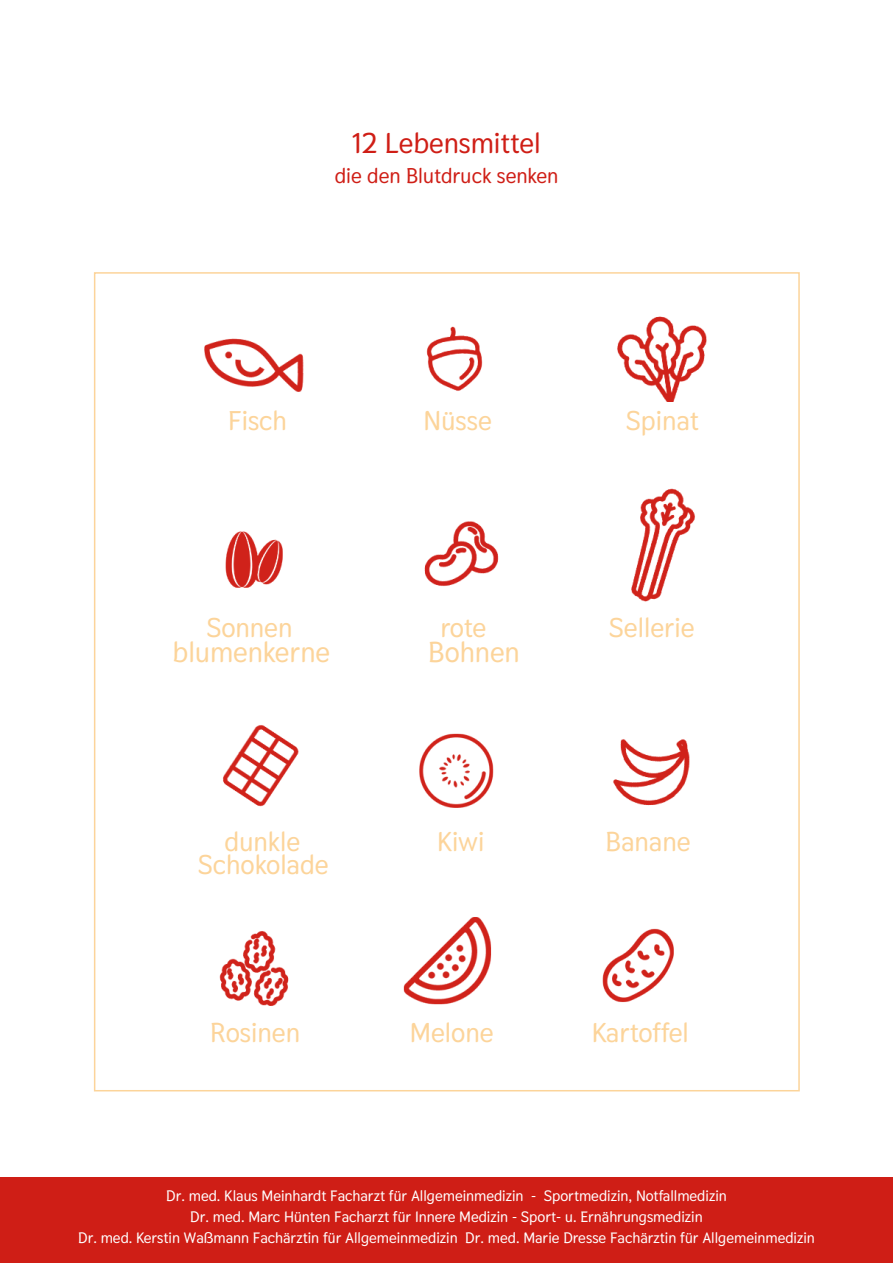
<style>
.page{position:relative;width:893px;height:1263px;background:#fff}
.page>*{position:absolute;margin:0;border:0;box-sizing:border-box;transform-origin:0 0}
.fliesstext{font:700 28.5px "Thasadith";color:#fcd49a}
.fliesstext-2{font:700 28.5px "Thasadith";color:#cf1e16}
.fliesstext-3{font:700 27px "Thasadith";color:#fcd49a}
.fliesstext-4{font:700 21px "Thasadith";color:#cf1e16}
.t1{font:700 15px "Thasadith";color:#fff}
</style>
<div class="page">
<div style="left:0;top:1178px;width:893px;height:85px;background:#cf1e16"></div>
<img style="left:7px;top:316px;width:875px;height:862px">
<div style="left:58px;top:402px;width:773px;height:54px;background:#fff"></div>
<div style="left:160px;top:1015px;width:612px;height:53px;background:#fff"></div>
<div style="left:143px;top:817px;width:591px;height:60px;background:#fff"></div>
<div style="left:133px;top:605px;width:590px;height:83px;background:#fff"></div>
<p class="fliesstext-2" style="left:352px;top:119px;width:190px">12 Lebensmittel</p>
<p class="fliesstext-4" style="left:335px;top:158px;width:225px">die den Blutdruck senken</p>
<p class="fliesstext-3" style="left:228px;top:398px;width:60px">Fisch</p>
<p class="fliesstext-3" style="left:424px;top:398px;width:70px">Nüsse</p>
<p class="fliesstext-3" style="left:626px;top:398px;width:75px">Spinat</p>
<p class="fliesstext-3" style="left:206px;top:606px;width:88px">Sonnen</p>
<p class="fliesstext-3" style="left:440px;top:606px;width:47px">rote</p>
<p class="fliesstext-3" style="left:609px;top:606px;width:87px">Sellerie</p>
<p class="fliesstext" style="left:173px;top:628px;width:159px">blumenkerne</p>
<p class="fliesstext" style="left:428px;top:628px;width:93px">Bohnen</p>
<p class="fliesstext-3" style="left:225px;top:820px;width:77px">dunkle</p>
<p class="fliesstext-3" style="left:437px;top:820px;width:49px">Kiwi</p>
<p class="fliesstext-3" style="left:605px;top:820px;width:86px">Banane</p>
<p class="fliesstext-3" style="left:198px;top:842px;width:132px">Schokolade</p>
<p class="fliesstext-3" style="left:210px;top:1010px;width:91px">Rosinen</p>
<p class="fliesstext-3" style="left:410px;top:1010px;width:85px">Melone</p>
<p class="fliesstext-3" style="left:592px;top:1010px;width:98px">Kartoffel</p>
<p class="t1" style="left:166px;top:1183px;width:562px">Dr. med. Klaus Meinhardt Facharzt für Allgemeinmedizin - Sportmedizin, Notfallmedizin</p>
<p class="t1" style="left:190px;top:1204px;width:514px">Dr. med. Marc Hünten Facharzt für Innere Medizin - Sport- u. Ernährungsmedizin</p>
<p class="t1" style="left:78px;top:1225px;width:738px">Dr. med. Kerstin Waßmann Fachärztin für Allgemeinmedizin Dr. med. Marie Dresse Fachärztin für Allgemeinmedizin</p>
</div>
